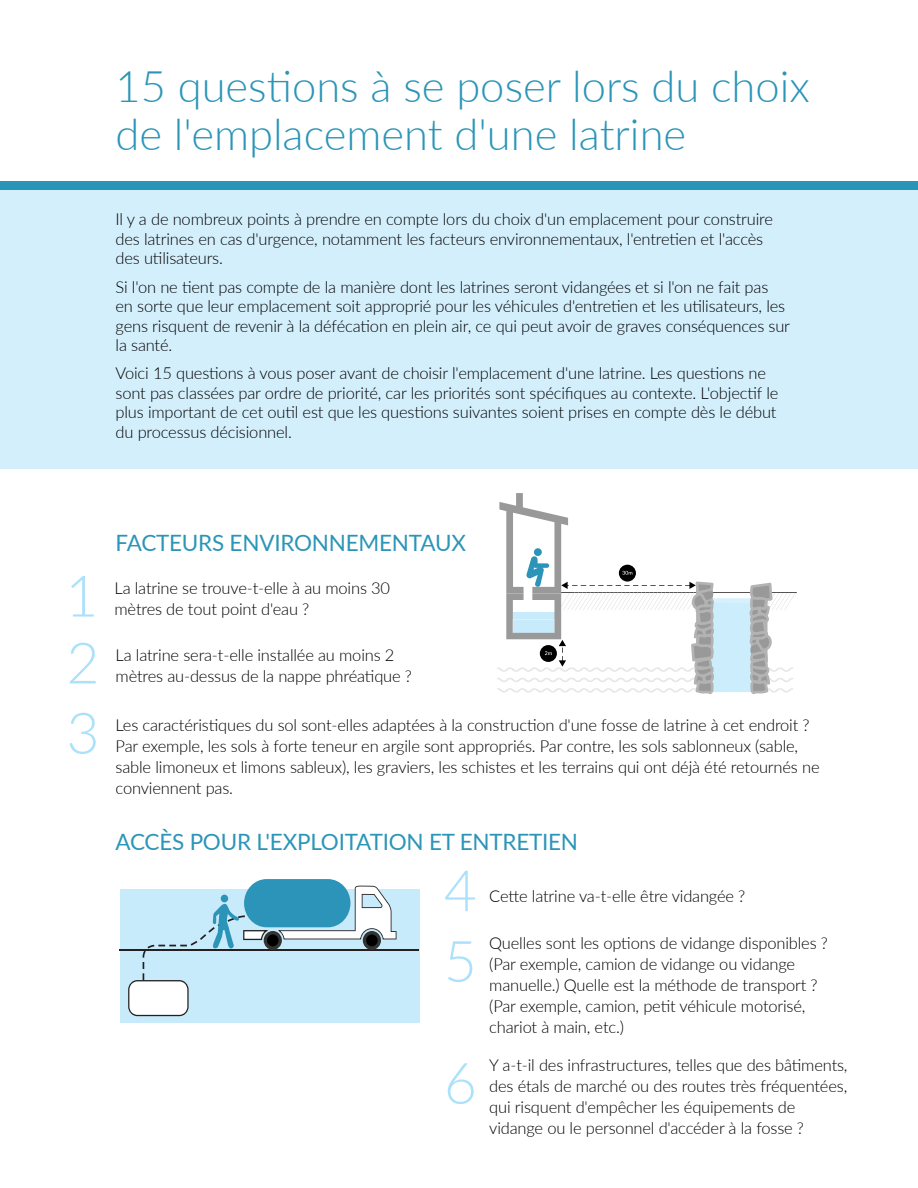
<style>
.page{position:relative;width:918px;height:1188px;background:#fff}
.page>*{position:absolute;margin:0;border:0;box-sizing:border-box;transform-origin:0 0}
.t1{font:300 57px/70.5px "Lato";color:#abe1fa}
.t2{font:300 43.5px/48px "Lato";color:#2b95b8}
.t3{font:22.5px "Lato";letter-spacing:-.01em;color:#2b95b8}
.t4{font:300 16.5px/21px "Lato";letter-spacing:-.01em;color:#000}
</style>
<div class="page">
<div style="left:0;top:181px;width:918px;height:288px;background:#d4effc"></div>
<div style="left:0;top:181px;width:918px;height:8px;background:#2b95b8"></div>
<div style="left:120px;top:890px;width:299px;height:133px;background:#c7ebfa"></div>
<hr style="left:119px;top:949px;width:300px;height:2px;background:#241f21">
<div style="left:244px;top:879px;width:106px;height:48px;background:#2b94b8;border-radius:23px"></div>
<svg style="left:128px;top:886px;width:269px;height:130px"></svg>
<svg style="left:497px;top:493px;width:300px;height:201px"></svg>
<h2 class="t2" style="left:116px;top:61px;width:696px">15 questions à se poser lors du choix de l'emplacement d'une latrine</h2>
<p class="t4" style="left:116px;top:209px;width:659px;line-height:19.5px">Il y a de nombreux points à prendre en compte lors du choix d'un emplacement pour construire des latrines en cas d'urgence, notamment les facteurs environnementaux, l'entretien et l'accès des utilisateurs.</p>
<p class="t4" style="left:116px;top:276px;width:676px;line-height:19.5px">Si l'on ne tient pas compte de la manière dont les latrines seront vidangées et si l'on ne fait pas<br>en sorte que leur emplacement soit approprié pour les véhicules d'entretien et les utilisateurs, les gens risquent de revenir à la défécation en plein air, ce qui peut avoir de graves conséquences sur la santé.</p>
<p class="t4" style="left:116px;top:363px;width:664px;line-height:19.5px">Voici 15 questions à vous poser avant de choisir l'emplacement d'une latrine. Les questions ne sont pas classées par ordre de priorité, car les priorités sont spécifiques au contexte. L'objectif le plus important de cet outil est que les questions suivantes soient prises en compte dès le début du processus décisionnel.</p>
<h1 class="t1" style="left:65px;top:559px;width:35px">1</h1>
<h1 class="t1" style="left:66px;top:626px;width:35px;line-height:70.1px">2<br>3</h1>
<h3 class="t3" style="left:116px;top:527px;width:352px">FACTEURS ENVIRONNEMENTAUX</h3>
<p class="t4" style="left:114px;top:577px;width:277px">La latrine se trouve-t-elle à au moins 30 mètres de tout point d'eau ?</p>
<p class="t4" style="left:116px;top:644px;width:298px">La latrine sera-t-elle installée au moins 2 mètres au-dessus de la nappe phréatique ?</p>
<p class="t4" style="left:116px;top:714px;width:706px">Les caractéristiques du sol sont-elles adaptées à la construction d'une fosse de latrine à cet endroit ?<br>Par exemple, les sols à forte teneur en argile sont appropriés. Par contre, les sols sablonneux (sable, sable limoneux et limons sableux), les graviers, les schistes et les terrains qui ont déjà été retournés ne conviennent pas.</p>
<h3 class="t3" style="left:116px;top:825px;width:464px">ACCÈS POUR L'EXPLOITATION ET ENTRETIEN</h3>
<h1 class="t1" style="left:444px;top:853px;width:35px">4<br>5</h1>
<h1 class="t1" style="left:444px;top:1046px;width:35px">6</h1>
<p class="t4" style="left:489px;top:885px;width:258px">Cette latrine va-t-elle être vidangée ?</p>
<p class="t4" style="left:489px;top:932px;width:340px">Quelles sont les options de vidange disponibles ? (Par exemple, camion de vidange ou vidange manuelle.) Quelle est la méthode de transport ? (Par exemple, camion, petit véhicule motorisé, chariot à main, etc.)</p>
<p class="t4" style="left:489px;top:1054px;width:360px">Y a-t-il des infrastructures, telles que des bâtiments, des étals de marché ou des routes très fréquentées, qui risquent d'empêcher les équipements de vidange ou le personnel d'accéder à la fosse ?</p>
</div>
